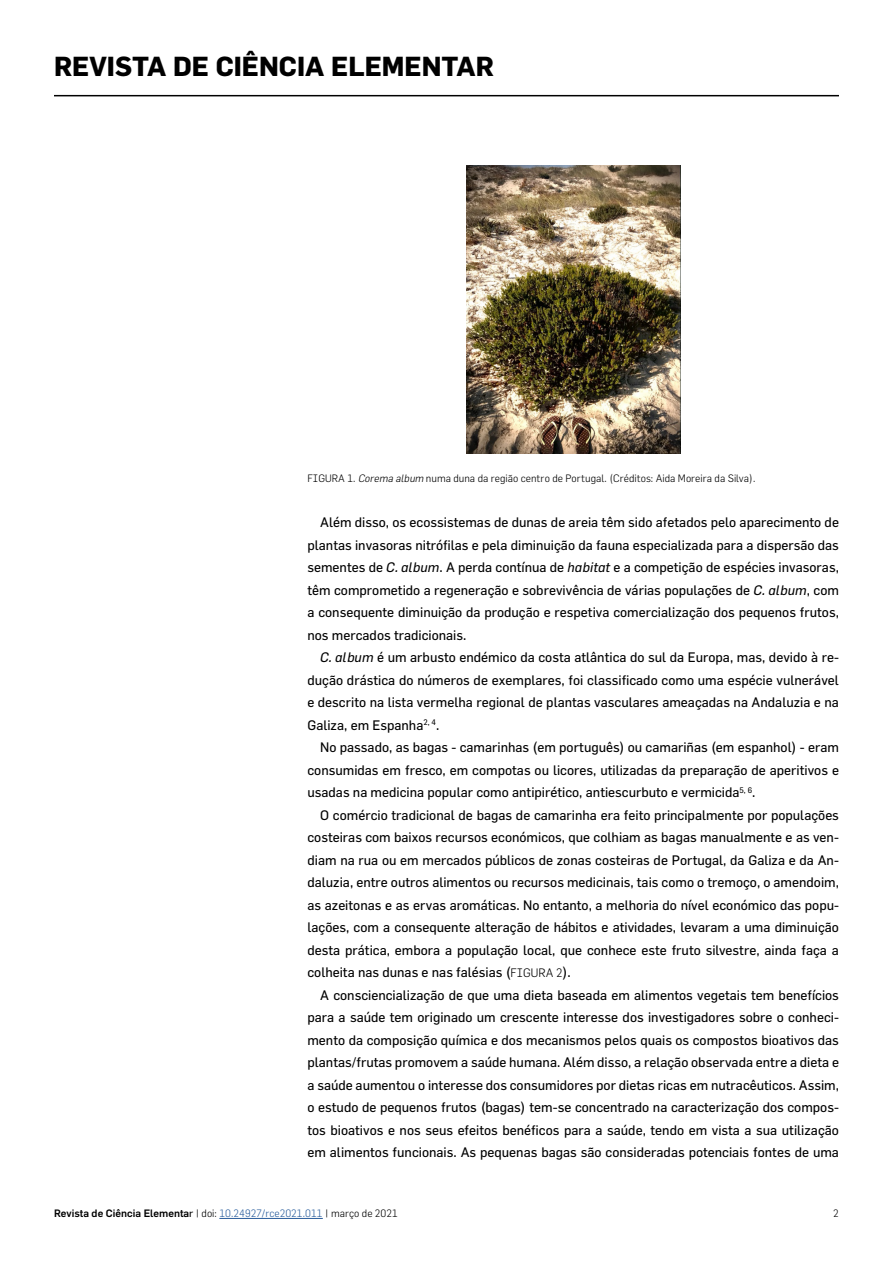
<style>
.page{position:relative;width:893px;height:1263px;background:#fff}
.page>*{position:absolute;margin:0;border:0;box-sizing:border-box;transform-origin:0 0}
.t1{font:700 27px "Flama";color:#000}
.t2{font:13.5px/22.5px "Flama";color:#000;text-align:justify}
.t3{font:300 10.5px "Flama";color:#000}
.t4{font:500 10.5px "Flama";color:#000}
.s1{font-style:italic}
.s2{font-weight:300;font-size:12px}
.s3{font-weight:400}
.s4{font-weight:300}
.s5{font-weight:300;color:#275b9b}
</style>
<div class="page">
<hr style="left:54px;top:95px;width:785px;height:1px;background:#000">
<img style="left:466px;top:166px;width:214px;height:288px">
<hr style="left:219px;top:1218px;width:104px;height:1px;background:#275b9b">
<h1 class="t1" style="left:54px;top:50px;width:441px">REVISTA DE CIÊNCIA ELEMENTAR</h1>
<p class="t3" style="left:307px;top:472px;width:450px">FIGURA 1. <span class="s1">Corema album</span> numa duna da região centro de Portugal. (Créditos: Aida Moreira da Silva).</p>
<p class="t2" style="left:307px;top:511px;width:533px;text-indent:13px">Além disso, os ecossistemas de dunas de areia têm sido afetados pelo aparecimento de plantas invasoras nitrófilas e pela diminuição da fauna especializada para a dispersão das sementes de <span class="s1">C. album</span>. A perda contínua de <span class="s1">habitat</span> e a competição de espécies invasoras, têm comprometido a regeneração e sobrevivência de várias populações de <span class="s1">C. album</span>, com a consequente diminuição da produção e respetiva comercialização dos pequenos frutos, nos mercados tradicionais.</p>
<p class="t2" style="left:307px;top:646px;width:533px;text-indent:13px"><span class="s1">C. album</span> é um arbusto endémico da costa atlântica do sul da Europa, mas, devido à re&shy;dução drástica do números de exemplares, foi classificado como uma espécie vulnerável e descrito na lista vermelha regional de plantas vasculares ameaçadas na Andaluzia e na Galiza, em Espanha<sup>2,</sup> <sup>4</sup>.</p>
<p class="t2" style="left:307px;top:736px;width:533px;text-indent:13px">No passado, as bagas - camarinhas (em português) ou camariñas (em espanhol) - eram consumidas em fresco, em compotas ou licores, utilizadas da preparação de aperitivos e usadas na medicina popular como antipirético, antiescurbuto e vermicida<sup>5,</sup> <sup>6</sup>.</p>
<p class="t2" style="left:307px;top:803px;width:533px;text-indent:13px">O comércio tradicional de bagas de camarinha era feito principalmente por populações costeiras com baixos recursos económicos, que colhiam as bagas manualmente e as ven&shy;diam na rua ou em mercados públicos de zonas costeiras de Portugal, da Galiza e da An&shy;daluzia, entre outros alimentos ou recursos medicinais, tais como o tremoço, o amendoim, as azeitonas e as ervas aromáticas. No entanto, a melhoria do nível económico das popu&shy;lações, com a consequente alteração de hábitos e atividades, levaram a uma diminuição desta prática, embora a população local, que conhece este fruto silvestre, ainda faça a colheita nas dunas e nas falésias (<span class="s2">FIGURA 2</span>).</p>
<p class="t2" style="left:307px;top:983px;width:533px;text-indent:13px">A consciencialização de que uma dieta baseada em alimentos vegetais tem benefícios para a saúde tem originado um crescente interesse dos investigadores sobre o conheci&shy;mento da composição química e dos mecanismos pelos quais os compostos bioativos das plantas/frutas promovem a saúde humana. Além disso, a relação observada entre a dieta e a saúde aumentou o interesse dos consumidores por dietas ricas em nutracêuticos. Assim, o estudo de pequenos frutos (bagas) tem-se concentrado na caracterização dos compos&shy;tos bioativos e nos seus efeitos benéficos para a saúde, tendo em vista a sua utilização em alimentos funcionais. As pequenas bagas são consideradas potenciais fontes de uma</p>
<p class="t4" style="left:54px;top:1207px;width:346px">Revista de Ciência Elementa<span class="s3">r</span> <span class="s4">| doi:</span> <span class="s5">10.24927/rce2021.011</span> <span class="s4">| março de 2021</span></p>
<p class="t3" style="left:833px;top:1207px;width:7px">2</p>
</div>
